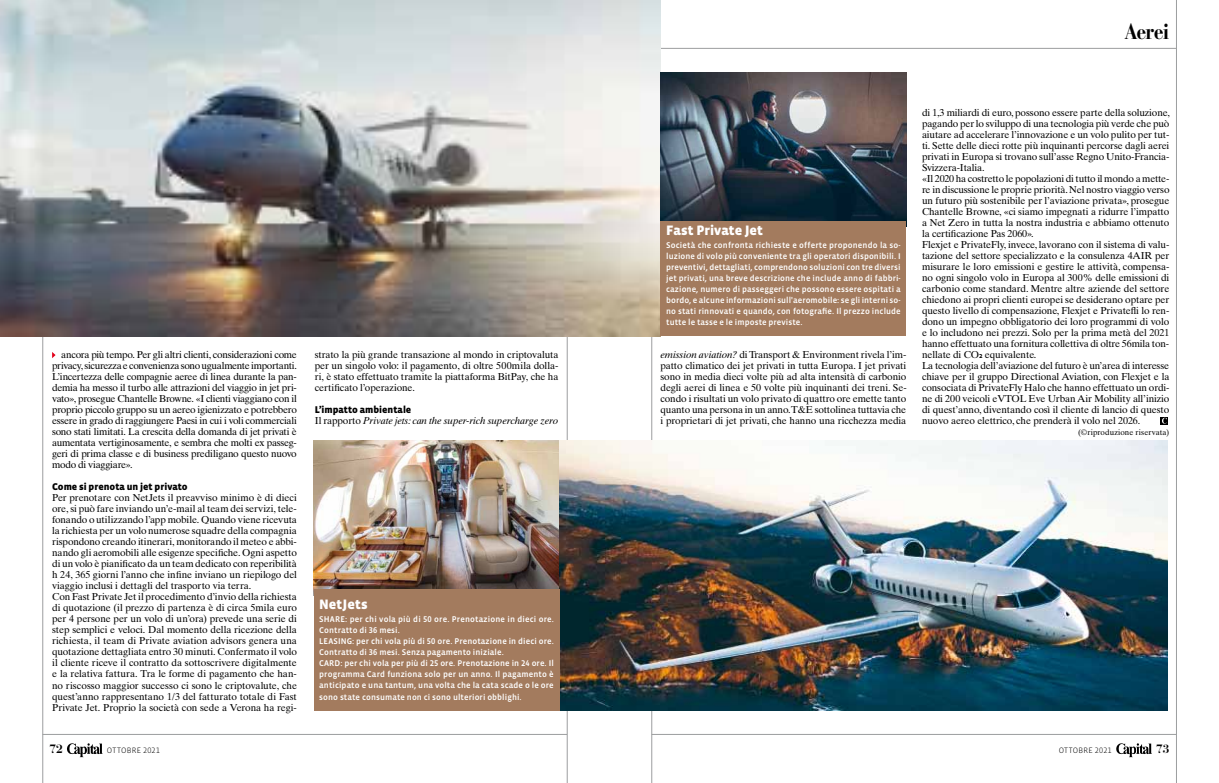
<style>
.page{position:relative;width:1219px;height:783px;background:#fff}
.page>*{position:absolute;margin:0;border:0;box-sizing:border-box;transform-origin:0 0}
.t1{font:700 22px "Bauer Bodoni Std";letter-spacing:-.04em;color:#000;scale:.9 1}
.t2{font:900 14px "Vista Sans OT";color:#fff}
.t3{font:700 12px "Bauer Bodoni Std";color:#000}
.t4{font:10px/11px "Times Ten LT Std";letter-spacing:-.01em;color:#000;text-align:justify}
.t5{font:italic 10px "Times Ten LT Std";letter-spacing:-.01em;color:#000}
.t6{font:900 10px "Vista Sans OT";color:#000}
.t7{font:500 8.5px/11px "Vista Sans OT";letter-spacing:.01em;color:#fff;text-align:justify}
.t8{font:8px "Times Ten LT Std";letter-spacing:.005em;color:#000}
.t9{font:300 8px "Vista Sans OT";letter-spacing:.035em;color:#000}
.s1{font-style:normal}
.s2{font-style:italic}
.s3{font-family:"Vista Sans OT";font-weight:500}
</style>
<div class="page">
<hr style="left:43px;top:0;width:1px;height:782px;background:#9c9e9f">
<hr style="left:43px;top:734px;width:524px;height:1px;background:#9c9e9f">
<hr style="left:652px;top:734px;width:524px;height:1px;background:#9c9e9f">
<hr style="left:567px;top:0;width:1px;height:782px;background:#9c9e9f">
<hr style="left:652px;top:0;width:1px;height:782px;background:#9c9e9f">
<hr style="left:1176px;top:0;width:1px;height:782px;background:#9c9e9f">
<hr style="left:652px;top:48px;width:524px;height:1px;background:#9c9e9f">
<svg style="left:67px;top:743px;width:36px;height:14px"></svg>
<svg style="left:1116px;top:743px;width:36px;height:14px"></svg>
<img style="left:559px;top:440px;width:609px;height:270px">
<img style="left:314px;top:440px;width:244px;height:149px">
<img style="left:0;top:0;width:660px;height:336px">
<img style="left:660px;top:72px;width:246px;height:150px">
<div style="left:660px;top:222px;width:246px;height:114px;background:#a37b5e"></div>
<div style="left:314px;top:589px;width:245px;height:121px;background:#a37b5e"></div>
<svg style="left:1161px;top:417px;width:7px;height:7px"></svg>
<svg style="left:1162px;top:417px;width:5px;height:6px"></svg>
<svg style="left:52px;top:352px;width:4px;height:6px"></svg>
<p class="t4" style="left:52px;top:349px;width:246px;text-indent:9px">ancora più tempo. Per gli altri clienti, considerazioni come privacy, sicurezza e convenienza sono ugualmente importanti.<br>L’incertezza delle compagnie aeree di linea durante la pan&shy;demia ha messo il turbo alle attrazioni del viaggio in jet pri&shy;vato», prosegue Chantelle Browne. «I clienti viaggiano con il proprio piccolo gruppo su un aereo igienizzato e potrebbero essere in grado di raggiungere Paesi in cui i voli commerciali sono stati limitati. La crescita della domanda di jet privati è aumentata vertiginosamente, e sembra che molti ex passeg&shy;geri di prima classe e di business prediligano questo nuovo modo di viaggiare».</p>
<p class="t6" style="left:52px;top:481px;width:137px">Come si prenota un jet privato</p>
<p class="t4" style="left:52px;top:492px;width:246px;text-align:left">Per prenotare con NetJets il preavviso minimo è di dieci ore, si può fare inviando un’e-mail al team dei servizi, tele&shy;fonando o utilizzando l’app mobile. Quando viene ricevuta la richiesta per un volo numerose squadre della compagnia rispondono creando itinerari, monitorando il meteo e abbi&shy;nando gli aeromobili alle esigenze specifiche. Ogni aspetto di un volo è pianificato da un team dedicato con reperibilità h 24, 365 giorni l’anno che infine inviano un riepilogo del viaggio inclusi i dettagli del trasporto via terra.<br>Con Fast Private Jet il procedimento d’invio della richiesta di quotazione (il prezzo di partenza è di circa 5mila euro per 4 persone per un volo di un’ora) prevede una serie di step semplici e veloci. Dal momento della ricezione della richiesta, il team di Private aviation advisors genera una quotazione dettagliata entro 30 minuti. Confermato il volo il cliente riceve il contratto da sottoscrivere digitalmente e la relativa fattura. Tra le forme di pagamento che han&shy;no riscosso maggior successo ci sono le criptovalute, che quest’anno rappresentano 1/3 del fatturato totale di Fast Private Jet. Proprio la società con sede a Verona ha regi-</p>
<p class="t4" style="left:315px;top:349px;width:245px">strato la più grande transazione al mondo in criptovaluta per un singolo volo: il pagamento, di oltre 500mila dolla&shy;ri, è stato effettuato tramite la piattaforma BitPay, che ha certificato l’operazione.</p>
<p class="t6" style="left:315px;top:404px;width:98px">L’impatto ambientale</p>
<p class="t5" style="left:315px;top:415px;width:245px"><span class="s1">Il rapporto</span> Private jets: can the super-rich supercharge zero</p>
<h2 class="t2" style="left:319px;top:597px;width:50px">NetJets</h2>
<p class="t7" style="left:319px;top:614px;width:236px;text-align:left">SHARE: per chi vola più di 50 ore. Prenotazione in dieci ore.<br>Contratto di 36 mesi.<br>LEASING: per chi vola più di 50 ore. Prenotazione in dieci ore.<br>Contratto di 36 mesi. Senza pagamento iniziale.<br>CARD: per chi vola per più di 25 ore. Prenotazione in 24 ore. Il programma Card funziona solo per un anno. Il pagamento è anticipato e una tantum, una volta che la cata scade o le ore sono state consumate non ci sono ulteriori obblighi.</p>
<h1 class="t1" style="left:1124px;top:18px;width:52px">Aerei</h1>
<h2 class="t2" style="left:666px;top:223px;width:98px">Fast Private Jet</h2>
<p class="t7" style="left:666px;top:240px;width:236px">Società che confronta richieste e offerte proponendo la so&shy;luzione di volo più conveniente tra gli operatori disponibili. I preventivi, dettagliati, comprendono soluzioni con tre diversi jet privati, una breve descrizione che include anno di fabbri&shy;cazione, numero di passeggeri che possono essere ospitati a bordo, e alcune informazioni sull'aeromobile: se gli interni so&shy;no stati rinnovati e quando, con fotografie. Il prezzo include tutte le tasse e le imposte previste.</p>
<p class="t4" style="left:660px;top:349px;width:248px"><span class="s2">emission aviation?</span> di Transport &amp; Environment rivela l’im&shy;patto climatico dei jet privati in tutta Europa. I jet privati sono in media dieci volte più ad alta intensità di carbonio degli aerei di linea e 50 volte più inquinanti dei treni. Se&shy;condo i risultati un volo privato di quattro ore emette tanto quanto una persona in un anno. T&amp;E sottolinea tuttavia che i proprietari di jet privati, che hanno una ricchezza media</p>
<p class="t4" style="left:922px;top:107px;width:249px;text-align:left">di 1,3 miliardi di euro, possono essere parte della soluzione, pagando per lo sviluppo di una tecnologia più verde che può aiutare ad accelerare l’innovazione e un volo pulito per tut&shy;ti. Sette delle dieci rotte più inquinanti percorse dagli aerei privati in Europa si trovano sull’asse Regno Unito-Francia-Svizzera-Italia.<br>«Il 2020 ha costretto le popolazioni di tutto il mondo a mette&shy;re in discussione le proprie priorità. Nel nostro viaggio verso un futuro più sostenibile per l’aviazione privata», prosegue Chantelle Browne, «ci siamo impegnati a ridurre l’impatto a Net Zero in tutta la nostra industria e abbiamo ottenuto la certificazione Pas 2060».<br>Flexjet e PrivateFly, invece, lavorano con il sistema di valu&shy;tazione del settore specializzato e la consulenza 4AIR per misurare le loro emissioni e gestire le attività, compensa&shy;no ogni singolo volo in Europa al 300% delle emissioni di carbonio come standard. Mentre altre aziende del settore chiedono ai propri clienti europei se desiderano optare per questo livello di compensazione, Flexjet e Privatefli lo ren&shy;dono un impegno obbligatorio dei loro programmi di volo e lo includono nei prezzi. Solo per la prima metà del 2021 hanno effettuato una fornitura collettiva di oltre 56mila ton&shy;nellate di CO<span class="s3">2</span> equivalente.<br>La tecnologia dell’aviazione del futuro è un’area di interesse chiave per il gruppo Directional Aviation, con Flexjet e la consociata di PrivateFly Halo che hanno effettuato un ordi&shy;ne di 200 veicoli eVTOL Eve Urban Air Mobility all’inizio di quest’anno, diventando così il cliente di lancio di questo nuovo aereo elettrico, che prenderà il volo nel 2026.</p>
<p class="t8" style="left:1078px;top:427px;width:93px">(©riproduzione riservata)</p>
<p class="t3" style="left:50px;top:741px;width:15px">72</p>
<p class="t9" style="left:107px;top:746px;width:54px">OTTOBRE 2021</p>
<p class="t9" style="left:1059px;top:746px;width:54px">OTTOBRE 2021</p>
<p class="t3" style="left:1156px;top:741px;width:15px">73</p>
</div>
